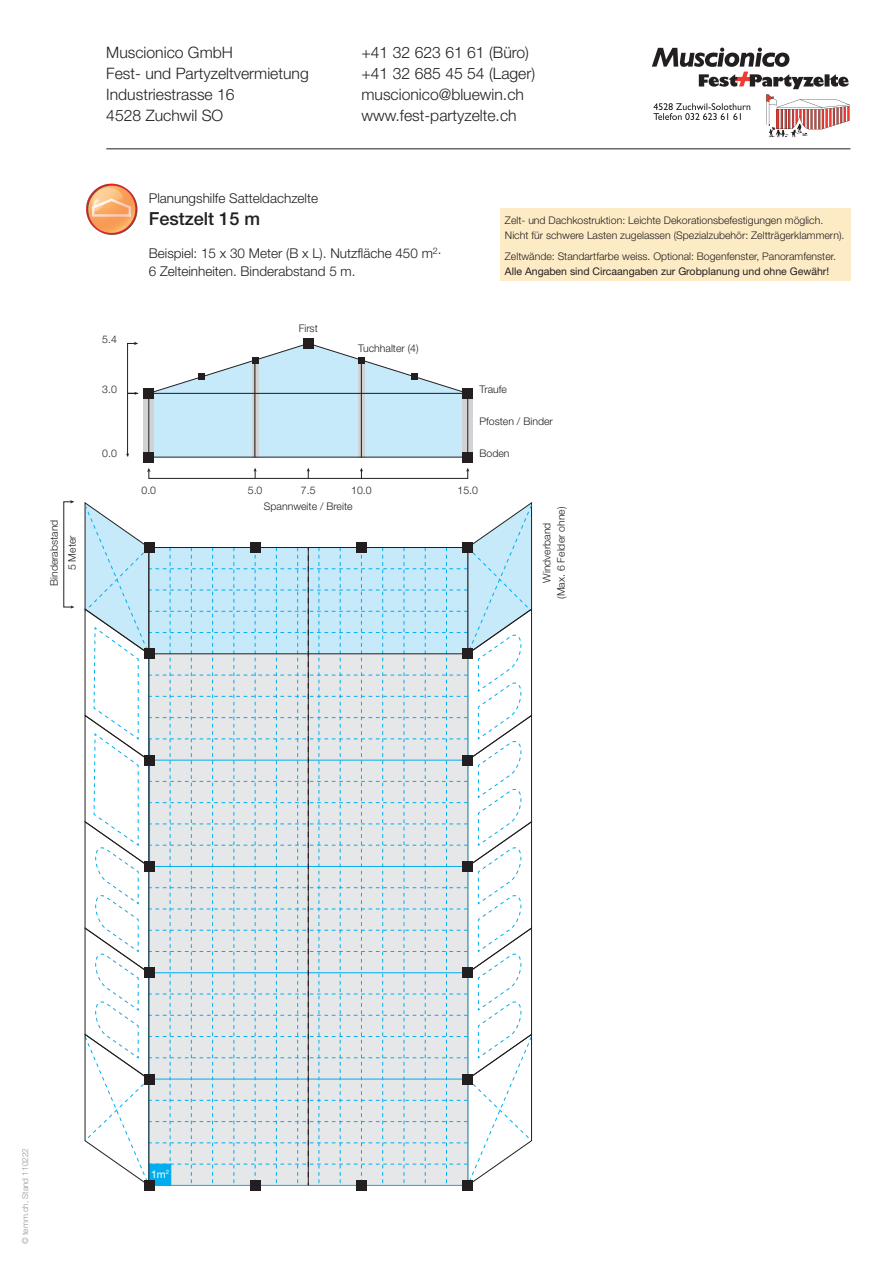
<style>
.page{position:relative;width:893px;height:1263px;background:#fff}
.page>*{position:absolute;margin:0;border:0;box-sizing:border-box;transform-origin:0 0}
.t1{font:500 18px "Helvetica Neue";color:#231f20}
.t2{font:300 15.75px/21px "Helvetica Neue";color:#231f20}
.t3{font:300 13.5px/17.2px "Helvetica Neue";color:#231f20}
.t4{font:300 10.5px/14.2px "Helvetica Neue";color:#231f20;text-align:center}
.t5{font:10.5px "Helvetica Neue";color:#231f20}
.t6{font:10.5px "Helvetica Neue";color:#fff}
.t7{font:300 8.25px "Helvetica Neue";color:#939598}
</style>
<div class="page">
<svg style="left:652px;top:48px;width:197px;height:89px"></svg>
<div style="left:462px;top:388px;width:11px;height:74px;background:#d1d2d4"></div>
<div style="left:462px;top:388px;width:11px;height:11px;background:#231f20"></div>
<div style="left:462px;top:452px;width:11px;height:10px;background:#231f20"></div>
<div style="left:144px;top:388px;width:10px;height:74px;background:#d1d2d4"></div>
<div style="left:500px;top:208px;width:350px;height:73px;background:#fdebc5"></div>
<img style="left:86px;top:183px;width:52px;height:52px">
<svg style="left:126px;top:342px;width:12px;height:115px"></svg>
<svg style="left:147px;top:468px;width:322px;height:11px"></svg>
<div style="left:303px;top:338px;width:11px;height:11px;background:#231f20"></div>
<div style="left:144px;top:388px;width:10px;height:11px;background:#231f20"></div>
<div style="left:144px;top:452px;width:10px;height:10px;background:#231f20"></div>
<svg style="left:148px;top:344px;width:321px;height:114px"></svg>
<div style="left:358px;top:357px;width:7px;height:6px;background:#231f20"></div>
<hr style="left:254px;top:359px;width:1px;height:98px;background:#231f20">
<hr style="left:361px;top:359px;width:1px;height:98px;background:#231f20">
<div style="left:144px;top:1180px;width:10px;height:11px;background:#231f20"></div>
<div style="left:462px;top:1180px;width:11px;height:11px;background:#231f20"></div>
<div style="left:250px;top:1180px;width:10px;height:11px;background:#231f20"></div>
<div style="left:356px;top:1180px;width:11px;height:11px;background:#231f20"></div>
<hr style="left:106px;top:148px;width:744px;height:1px;background:#231f20">
<svg style="left:84px;top:502px;width:448px;height:684px"></svg>
<h2 class="t2" style="left:106px;top:42px;width:204px">Muscionico GmbH<br>Fest- und Partyzeltvermietung<br>Industriestrasse 16<br>4528 Zuchwil SO</h2>
<h2 class="t2" style="left:361px;top:42px;width:175px">+41 32 623 61 61 (Büro) +41 32 685 45 54 (Lager) muscionico@bluewin.ch www.fest-partyzelte.ch</h2>
<p class="t4" style="left:45px;top:586px;width:68px;line-height:18px;rotate:-90deg">Binderabstand<br>5 Meter</p>
<p class="t4" style="left:102px;top:332px;width:16px">5.4</p>
<p class="t4" style="left:102px;top:382px;width:16px">3.0</p>
<p class="t4" style="left:102px;top:446px;width:16px">0.0</p>
<p class="t3" style="left:149px;top:189px;width:171px">Planungshilfe Satteldachzelte</p>
<h1 class="t1" style="left:149px;top:208px;width:113px">Festzelt 15 m</h1>
<p class="t4" style="left:505px;top:213px;width:341px;text-align:left">Zelt- und Dachkostruktion: Leichte Dekorationsbefestigungen möglich.<br>Nicht für schwere Lasten zugelassen (Spezialzubehör: Zeltträgerklammern).</p>
<p class="t4" style="left:505px;top:249px;width:333px">Zeltwände: Standartfarbe weiss. Optional: Bogenfenster, Panoramfenster.</p>
<p class="t5" style="left:505px;top:265px;width:326px">Alle Angaben sind Circaangaben zur Grobplanung und ohne Gewähr!</p>
<p class="t3" style="left:149px;top:245px;width:294px">Beispiel: 15 x 30 Meter (B x L). Nutzfläche 450 m<sup>2</sup>.<br>6 Zelteinheiten. Binderabstand 5 m.</p>
<p class="t4" style="left:299px;top:321px;width:21px">First</p>
<p class="t4" style="left:358px;top:341px;width:62px">Tuchhalter (4)</p>
<p class="t4" style="left:480px;top:382px;width:29px">Traufe</p>
<p class="t4" style="left:480px;top:414px;width:75px">Pfosten / Binder</p>
<p class="t4" style="left:480px;top:446px;width:32px">Boden</p>
<p class="t4" style="left:142px;top:483px;width:16px">0.0</p>
<p class="t4" style="left:248px;top:483px;width:16px">5.0</p>
<p class="t4" style="left:301px;top:483px;width:16px">7.5</p>
<p class="t4" style="left:351px;top:483px;width:22px">10.0</p>
<p class="t4" style="left:457px;top:483px;width:22px">15.0</p>
<p class="t4" style="left:264px;top:499px;width:90px">Spannweite / Breite</p>
<p class="t4" style="left:540px;top:599px;width:94px;rotate:-90deg">Windverband<br>(Max. 6 Felder ohne)</p>
<p class="t7" style="left:20px;top:1244px;width:97px;rotate:-90deg">© temm.ch, Stand 110222</p>
<p class="t6" style="left:151px;top:1168px;width:20px">1m<sup>2</sup></p>
</div>
